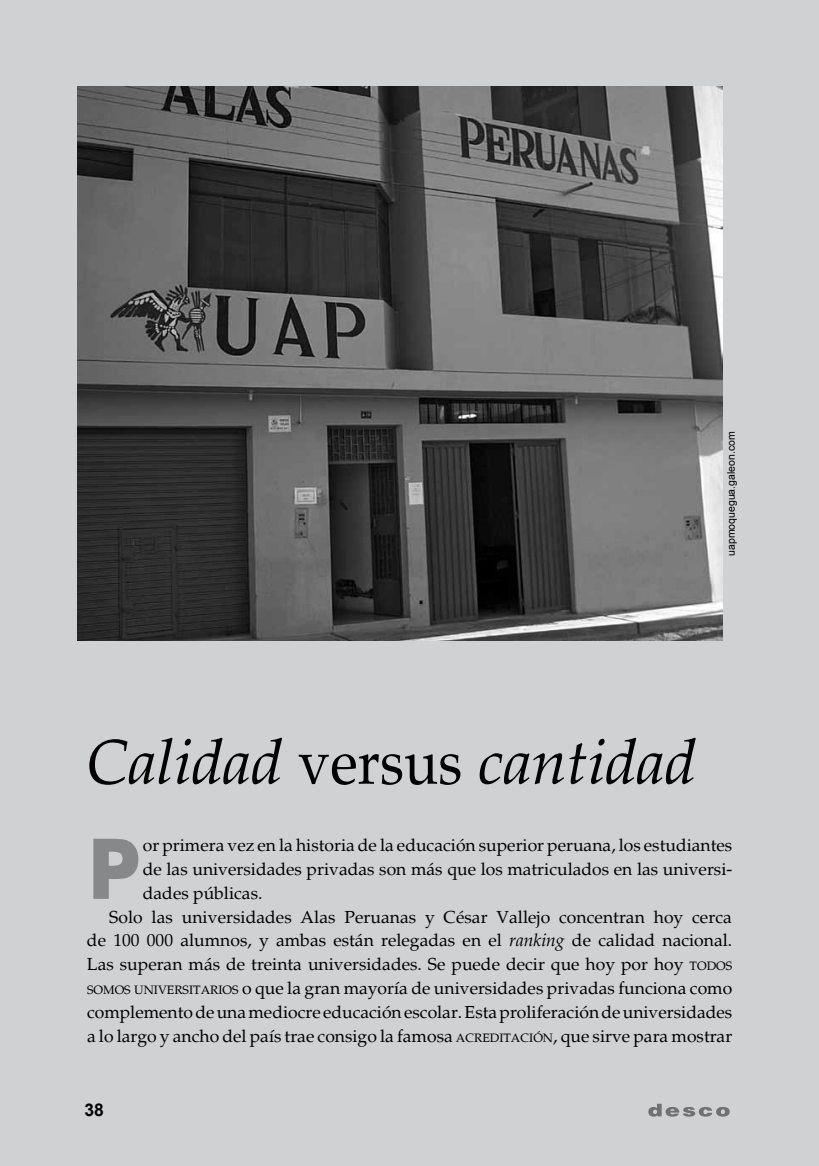
<style>
.page{position:relative;width:819px;height:1166px;background:#fff}
.page>*{position:absolute;margin:0;border:0;box-sizing:border-box;transform-origin:0 0}
.t1{font:700 84.17px "Futura BT";color:#87888a}
.t2{font:italic 63px "Palatino";color:#000}
.t3{font:17.5px "Palatino";color:#000}
.t4{font:700 17.5px "Arial";color:#000}
.t5{font:10.5px "Arial";color:#000}
.s1{font-style:normal}
.s2{font-style:italic}
.s3{font-size:12.25px}
</style>
<div class="page">
<div style="left:0;top:0;width:818px;height:1166px;background:#d0d1d2"></div>
<svg style="left:648px;top:1104px;width:81px;height:12px"></svg>
<img style="left:77px;top:87px;width:645px;height:553px">
<p class="t5" style="left:724px;top:556px;width:126px;rotate:-90deg">uapmoquegua.galeon.com</p>
<h2 class="t2" style="left:86px;top:724px;width:611px">Calidad <span class="s1">versus</span> cantidad</h2>
<h1 class="t1" style="left:87px;top:818px;width:55px">P</h1>
<p class="t3" style="left:143px;top:835px;width:591px">or primera vez en la historia de la educación superior peruana, los estudiantes</p>
<p class="t3" style="left:143px;top:859px;width:591px">de las universidades privadas son más que los matriculados en las universi-</p>
<p class="t3" style="left:143px;top:882px;width:121px">dades públicas.</p>
<p class="t3" style="left:109px;top:906px;width:624px">Solo las universidades Alas Peruanas y César Vallejo concentran hoy cerca</p>
<p class="t3" style="left:87px;top:930px;width:646px">de 100 000 alumnos, y ambas están relegadas en el <span class="s2">ranking</span> de calidad nacional.</p>
<p class="t3" style="left:87px;top:954px;width:646px">Las superan más de treinta universidades. Se puede decir que hoy por hoy <span class="s3">TODOS</span></p>
<p class="t3" style="left:87px;top:978px;width:646px"><span class="s3">SOMOS UNIVERSITARIOS</span> o que la gran mayoría de universidades privadas funciona como</p>
<p class="t3" style="left:87px;top:1001px;width:646px">complemento de una mediocre educación escolar. Esta proliferación de universidades</p>
<p class="t3" style="left:87px;top:1025px;width:646px">a lo largo y ancho del país trae consigo la famosa <span class="s3">ACREDITACIÓN</span>, que sirve para mostrar</p>
<p class="t4" style="left:84px;top:1098px;width:21px">38</p>
</div>
